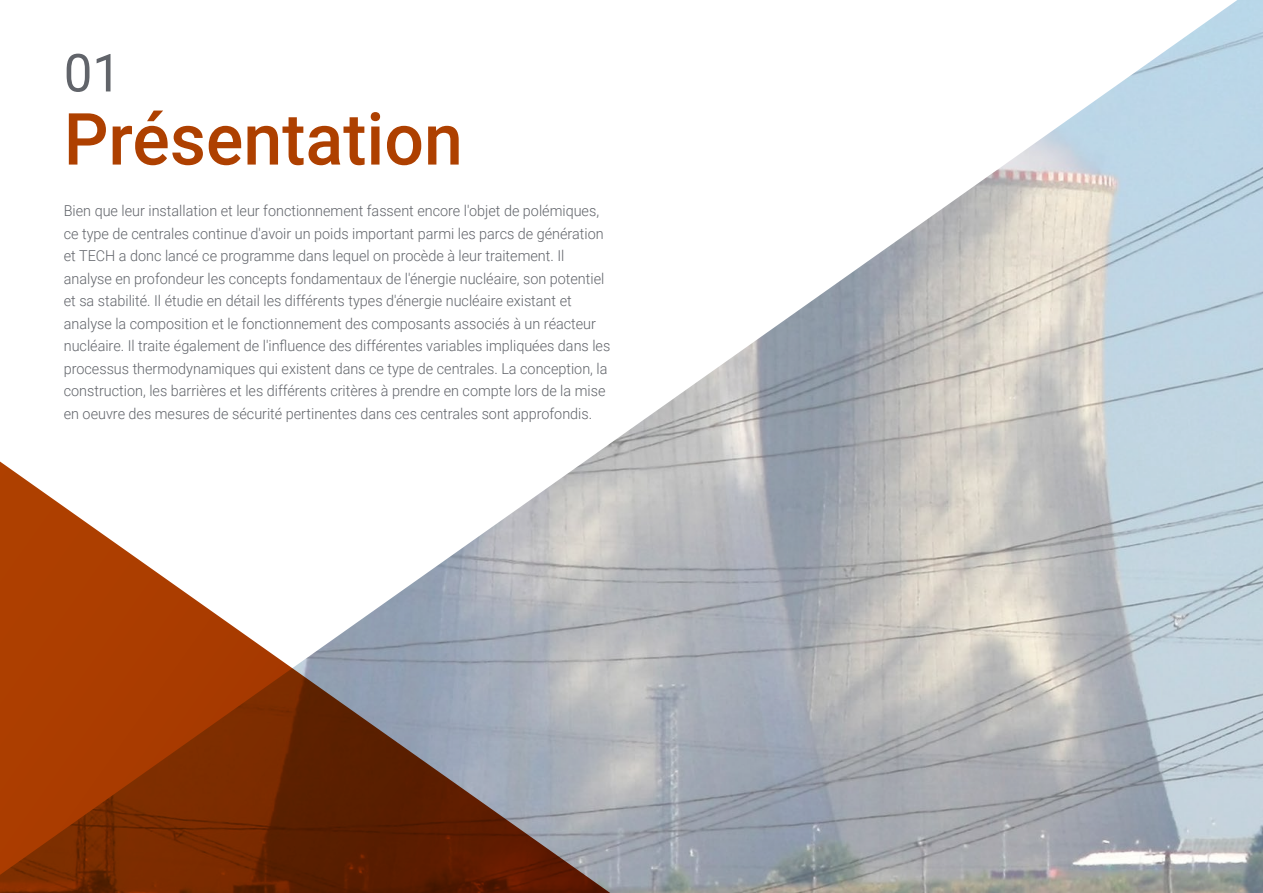
<style>
.page{position:relative;width:1263px;height:893px;background:#fff}
.page>*{position:absolute;margin:0;border:0;box-sizing:border-box;transform-origin:0 0}
.t1{font:500 72px "Roboto";color:#ae4000}
.t2{font:52.5px "Roboto";color:#61646a}
.t3{font:300 15px/22.5px "Roboto";color:#61646a;scale:.96 1}
</style>
<div class="page">
<img style="left:607px;top:0;width:656px;height:893px">
<svg style="left:0;top:446px;width:640px;height:447px"></svg>
<h2 class="t2" style="left:64px;top:36px;width:59px">01</h2>
<h1 class="t1" style="left:64px;top:89px;width:401px">Présentation</h1>
<p class="t3" style="left:64px;top:199px;width:571px">Bien que leur installation et leur fonctionnement fassent encore l'objet de polémiques, ce type de centrales continue d'avoir un poids important parmi les parcs de génération et TECH a donc lancé ce programme dans lequel on procède à leur traitement. Il analyse en profondeur les concepts fondamentaux de l'énergie nucléaire, son potentiel et sa stabilité. Il étudie en détail les différents types d'énergie nucléaire existant et analyse la composition et le fonctionnement des composants associés à un réacteur nucléaire. Il traite également de l'influence des différentes variables impliquées dans les processus thermodynamiques qui existent dans ce type de centrales. La conception, la construction, les barrières et les différents critères à prendre en compte lors de la mise en oeuvre des mesures de sécurité pertinentes dans ces centrales sont approfondis.</p>
</div>
